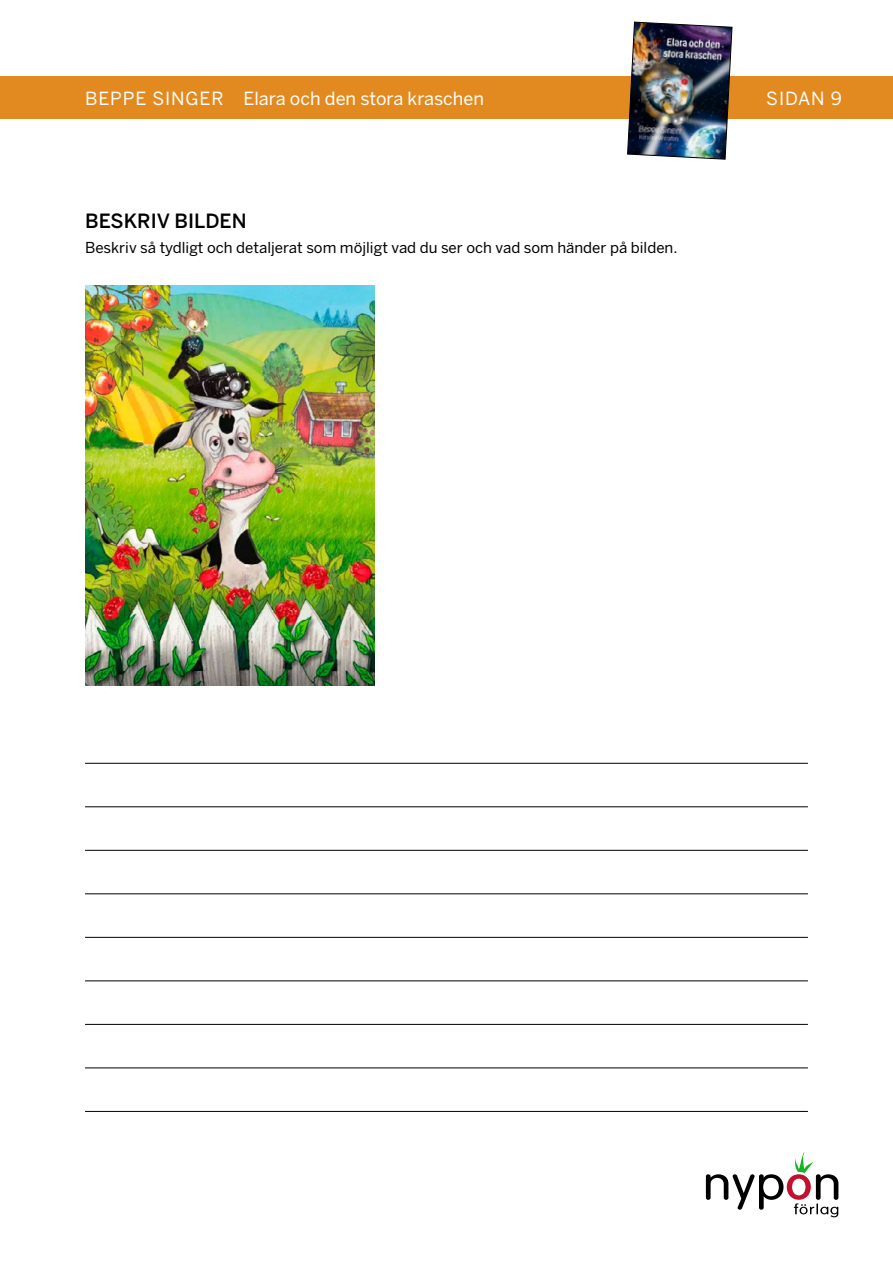
<style>
.page{position:relative;width:893px;height:1263px;background:#fff}
.page>*{position:absolute;margin:0;border:0;box-sizing:border-box;transform-origin:0 0}
.t1{font:500 19.5px "Benton Sans";color:#000}
.t2{font:18px "Benton Sans";color:#fff}
.t3{font:15px "Benton Sans";color:#000}
</style>
<div class="page">
<div style="left:0;top:77px;width:893px;height:42px;background:#e28a1f"></div>
<img style="left:627px;top:21px;width:106px;height:139px">
<svg style="left:706px;top:1152px;width:132px;height:65px"></svg>
<img style="left:85px;top:286px;width:289px;height:399px">
<hr style="left:85px;top:763px;width:723px;height:1px;background:#000">
<hr style="left:85px;top:806px;width:723px;height:1px;background:#000">
<hr style="left:85px;top:850px;width:723px;height:1px;background:#000">
<hr style="left:85px;top:893px;width:723px;height:1px;background:#000">
<hr style="left:85px;top:937px;width:723px;height:1px;background:#000">
<hr style="left:85px;top:980px;width:723px;height:1px;background:#000">
<hr style="left:85px;top:1024px;width:723px;height:1px;background:#000">
<hr style="left:85px;top:1067px;width:723px;height:1px;background:#000">
<hr style="left:85px;top:1111px;width:723px;height:1px;background:#000">
<p class="t2" style="left:85px;top:88px;width:400px">BEPPE SINGER Elara och den stora kraschen</p>
<p class="t2" style="left:766px;top:88px;width:77px">SIDAN 9</p>
<h1 class="t1" style="left:85px;top:210px;width:163px">BESKRIV BILDEN</h1>
<p class="t3" style="left:85px;top:239px;width:594px">Beskriv så tydligt och detaljerat som möjligt vad du ser och vad som händer på bilden.</p>
</div>
